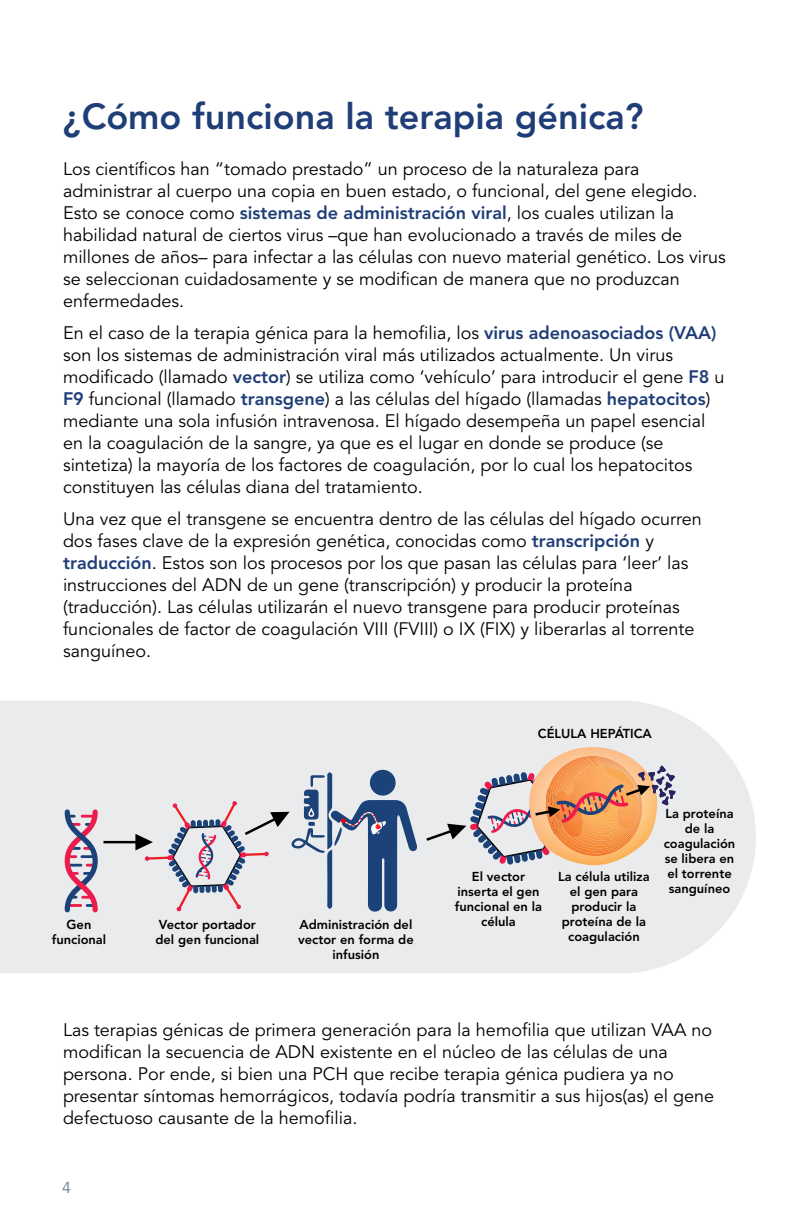
<style>
.page{position:relative;width:792px;height:1224px;background:#fff}
.page>*{position:absolute;margin:0;border:0;box-sizing:border-box;transform-origin:0 0}
.Titre{font:800 36px "Avenir LT Std";color:#1f3e77}
.Texte{font:18px/22px "Avenir LT Std";color:#000}
.t1{font:16px "Avenir LT Std";color:#798f9b}
.t2{font:800 12.8px/15px "Avenir LT Std";color:#000;text-align:center}
.s1{font-weight:800;color:#1f3e77}
</style>
<div class="page">
<div style="left:0;top:700px;width:756px;height:274px;background:#eaebec"></div>
<svg style="left:65px;top:809px;width:33px;height:103px;background:#bc96ae"></svg>
<div style="left:370px;top:770px;width:26px;height:26px;background:#1b4279;border-radius:50%"></div>
<svg style="left:424px;top:747px;width:252px;height:118px;background:#ddbda9"></svg>
<hr style="left:103px;top:841px;width:42px;height:2px;background:#000">
<svg style="left:135px;top:772px;width:282px;height:140px;background:#c2c6d1"></svg>
<p class="Titre" style="left:63px;top:96px;width:582px">¿Cómo funciona la terapia génica?</p>
<p class="Texte" style="left:63px;top:159px;width:664px">Los científicos han “tomado prestado” un proceso de la naturaleza para administrar al cuerpo una copia en buen estado, o funcional, del gene elegido.<br>Esto se conoce como <span class="s1">sistemas de administración viral</span>, los cuales utilizan la habilidad natural de ciertos virus –que han evolucionado a través de miles de millones de años– para infectar a las células con nuevo material genético. Los virus se seleccionan cuidadosamente y se modifican de manera que no produzcan enfermedades.</p>
<p class="Texte" style="left:63px;top:323px;width:663px">En el caso de la terapia génica para la hemofilia, los <span class="s1">virus adenoasociados (VAA) </span>son los sistemas de administración viral más utilizados actualmente. Un virus modificado (llamado <span class="s1">vector</span>) se utiliza como ‘vehículo’ para introducir el gene <span class="s1">F8</span> u <span class="s1">F9</span> funcional (llamado <span class="s1">transgene</span>) a las células del hígado (llamadas <span class="s1">hepatocitos</span>) mediante una sola infusión intravenosa. El hígado desempeña un papel esencial en la coagulación de la sangre, ya que es el lugar en donde se produce (se sintetiza) la mayoría de los factores de coagulación, por lo cual los hepatocitos constituyen las células diana del tratamiento.</p>
<p class="Texte" style="left:63px;top:509px;width:640px">Una vez que el transgene se encuentra dentro de las células del hígado ocurren dos fases clave de la expresión genética, conocidas como <span class="s1">transcripción</span> y <span class="s1">traducción</span>. Estos son los procesos por los que pasan las células para ‘leer’ las instrucciones del ADN de un gene (transcripción) y producir la proteína (traducción). Las células utilizarán el nuevo transgene para producir proteínas funcionales de factor de coagulación VIII (FVIII) o IX (FIX) y liberarlas al torrente sanguíneo.</p>
<p class="t2" style="left:52px;top:917px;width:56px">Gen funcional</p>
<p class="t2" style="left:155px;top:917px;width:105px;text-align:left">Vector portador del gen funcional</p>
<p class="t2" style="left:298px;top:917px;width:117px">Administración del vector en forma de infusión</p>
<p class="t2" style="left:538px;top:726px;width:116px">CÉLULA HEPÁTICA</p>
<p class="t2" style="left:455px;top:869px;width:89px">El vector inserta el gen funcional en la célula</p>
<p class="t2" style="left:558px;top:869px;width:93px">La célula utiliza el gen para producir la proteína de la coagulación</p>
<p class="t2" style="left:664px;top:806px;width:73px">La proteína de la coagulación se libera en el torrente sanguíneo</p>
<p class="Texte" style="left:63px;top:1019px;width:653px">Las terapias génicas de primera generación para la hemofilia que utilizan VAA no modifican la secuencia de ADN existente en el núcleo de las células de una persona. Por ende, si bien una PCH que recibe terapia génica pudiera ya no presentar síntomas hemorrágicos, todavía podría transmitir a sus hijos(as) el gene defectuoso causante de la hemofilia.</p>
<p class="t1" style="left:62px;top:1178px;width:10px">4</p>
</div>
